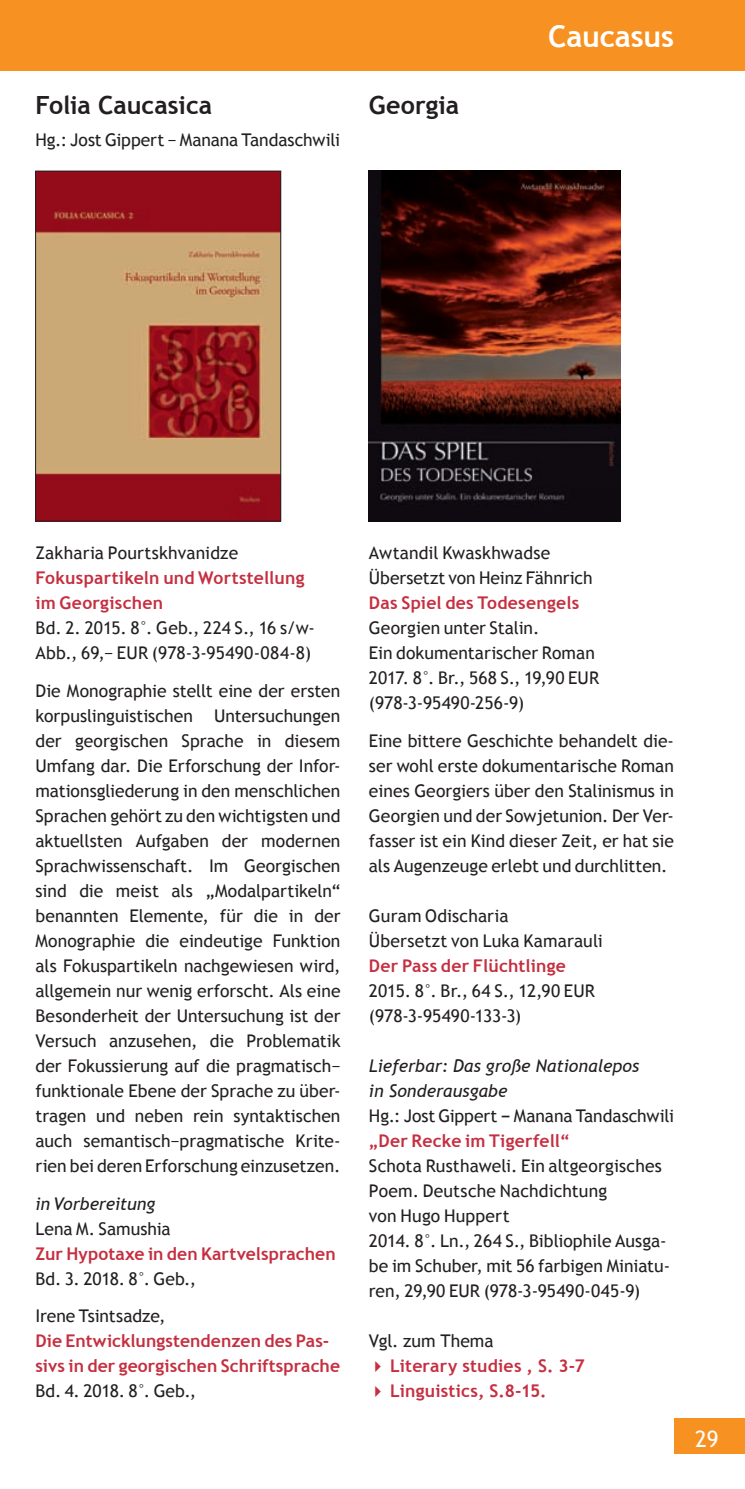
<style>
.page{position:relative;width:745px;height:1489px;background:#fff}
.page>*{position:absolute;margin:0;border:0;box-sizing:border-box;transform-origin:0 0}
.t1{font:700 30px "Trebuchet MS";letter-spacing:-.005em;color:#fff}
.t2{font:700 25px "Trebuchet MS";letter-spacing:-.005em;color:#231f20}
.t3{font:22.5px "Trebuchet MS";color:#fff}
.t4{font:17.5px/25px "Trebuchet MS";color:#231f20}
.t5{font:700 17.5px/25px "Trebuchet MS";letter-spacing:.01em;color:#c52f40}
.t6{font:italic 17.5px/25px "Trebuchet MS";letter-spacing:.005em;color:#231f20}
.s1{font-style:normal}
.s2{font-weight:700;font-style:normal}
.s3{font-weight:700;font-style:normal;color:#c52f40}
</style>
<div class="page">
<div style="left:673px;top:1417px;width:71px;height:36px;background:#f69122"></div>
<div style="left:0;top:0;width:744px;height:71px;background:#f69122"></div>
<img style="left:369px;top:171px;width:251px;height:350px">
<img style="left:37px;top:173px;width:242px;height:346px">
<div style="left:35px;top:171px;width:246px;height:350px;border:1px solid #231f20"></div>
<h2 class="t2" style="left:35px;top:90px;width:178px">Folia Caucasica</h2>
<p class="t4" style="left:35px;top:128px;width:306px">Hg.: Jost Gippert − Manana Tandaschwili</p>
<h2 class="t2" style="left:369px;top:90px;width:92px">Georgia</h2>
<h1 class="t1" style="left:548px;top:17px;width:127px">Caucasus</h1>
<p class="t4" style="left:35px;top:541px;width:204px">Zakharia Pourtskhvanidze</p>
<p class="t5" style="left:35px;top:565px;width:270px">Fokuspartikeln und Wortstellung im Georgischen</p>
<p class="t4" style="left:35px;top:616px;width:281px">Bd. 2. 2015. 8°. Geb., 224 S., 16 s/w-<br>Abb., 69,− EUR (978-3-95490-084-8)</p>
<p class="t4" style="left:35px;top:678px;width:306px;text-align:justify">Die Monographie stellt eine der ersten korpuslinguistischen Untersuchungen der georgischen Sprache in diesem Umfang dar. Die Erforschung der Infor&shy;mationsgliederung in den menschlichen Sprachen gehört zu den wichtigsten und aktuellsten Aufgaben der modernen Sprachwissenschaft. Im Georgischen sind die meist als „Modalpartikeln“ benannten Elemente, für die in der Monographie die eindeutige Funktion als Fokuspartikeln nachgewiesen wird, allgemein nur wenig erforscht. Als eine Besonderheit der Untersuchung ist der Versuch anzusehen, die Problematik der Fokussierung auf die pragmatisch− funktionale Ebene der Sprache zu über&shy;tragen und neben rein syntaktischen auch semantisch−pragmatische Krite&shy;rien bei deren Erforschung einzusetzen.</p>
<p class="t6" style="left:35px;top:1191px;width:121px">in Vorbereitung</p>
<p class="t4" style="left:35px;top:1216px;width:137px">Lena M. Samushia</p>
<p class="t5" style="left:35px;top:1240px;width:301px">Zur Hypotaxe in den Kartvelsprachen</p>
<p class="t4" style="left:35px;top:1259px;width:162px;line-height:37.5px">Bd. 3. 2018. 8°. Geb.,<br>Irene Tsintsadze,</p>
<p class="t5" style="left:35px;top:1328px;width:306px">Die Entwicklungstendenzen des Pas&shy;sivs in der georgischen Schriftsprache</p>
<p class="t4" style="left:35px;top:1378px;width:162px">Bd. 4. 2018. 8°. Geb.,</p>
<p class="t4" style="left:369px;top:540px;width:225px">Awtandil Kwaskhwadse<br>Übersetzt von Heinz Fähnrich</p>
<p class="t5" style="left:369px;top:590px;width:212px">Das Spiel des Todesengels</p>
<p class="t4" style="left:369px;top:615px;width:232px">Georgien unter Stalin.<br>Ein dokumentarischer Roman<br>2017. 8°. Br., 568 S., 19,90 EUR (978-3-95490-256-9)</p>
<p class="t4" style="left:369px;top:728px;width:306px;text-align:justify">Eine bittere Geschichte behandelt die&shy;ser wohl erste dokumentarische Roman eines Georgiers über den Stalinismus in Georgien und der Sowjetunion. Der Ver&shy;fasser ist ein Kind dieser Zeit, er hat sie als Augenzeuge erlebt und durchlitten.</p>
<p class="t4" style="left:369px;top:903px;width:235px">Guram Odischaria<br>Übersetzt von Luka Kamarauli</p>
<p class="t5" style="left:369px;top:953px;width:198px">Der Pass der Flüchtlinge</p>
<p class="t4" style="left:369px;top:978px;width:227px">2015. 8°. Br., 64 S., 12,90 EUR (978-3-95490-133-3)</p>
<p class="t6" style="left:369px;top:1053px;width:306px">Lieferbar: Das große Nationalepos<br>in Sonderausgabe<br><span class="s1">Hg.: Jost Gippert</span> <span class="s2">−</span> <span class="s1">Manana Tandaschwili </span><span class="s3">„Der Recke im Tigerfell“</span></p>
<p class="t4" style="left:369px;top:1153px;width:302px">Schota Rusthaweli. Ein altgeorgisches Poem. Deutsche Nachdichtung<br>von Hugo Huppert<br>2014. 8°. Ln., 264 S., Bibliophile Ausga&shy;be im Schuber, mit 56 farbigen Miniatu&shy;ren, 29,90 EUR (978-3-95490-045-9)</p>
<p class="t4" style="left:369px;top:1328px;width:126px">Vgl. zum Thema</p>
<p class="t5" style="left:369px;top:1353px;width:217px">✔ Literary studies , S. 3-7</p>
<p class="t5" style="left:369px;top:1378px;width:179px">✔ Linguistics, S.8-15.</p>
<p class="t3" style="left:694px;top:1425px;width:25px">29</p>
</div>
